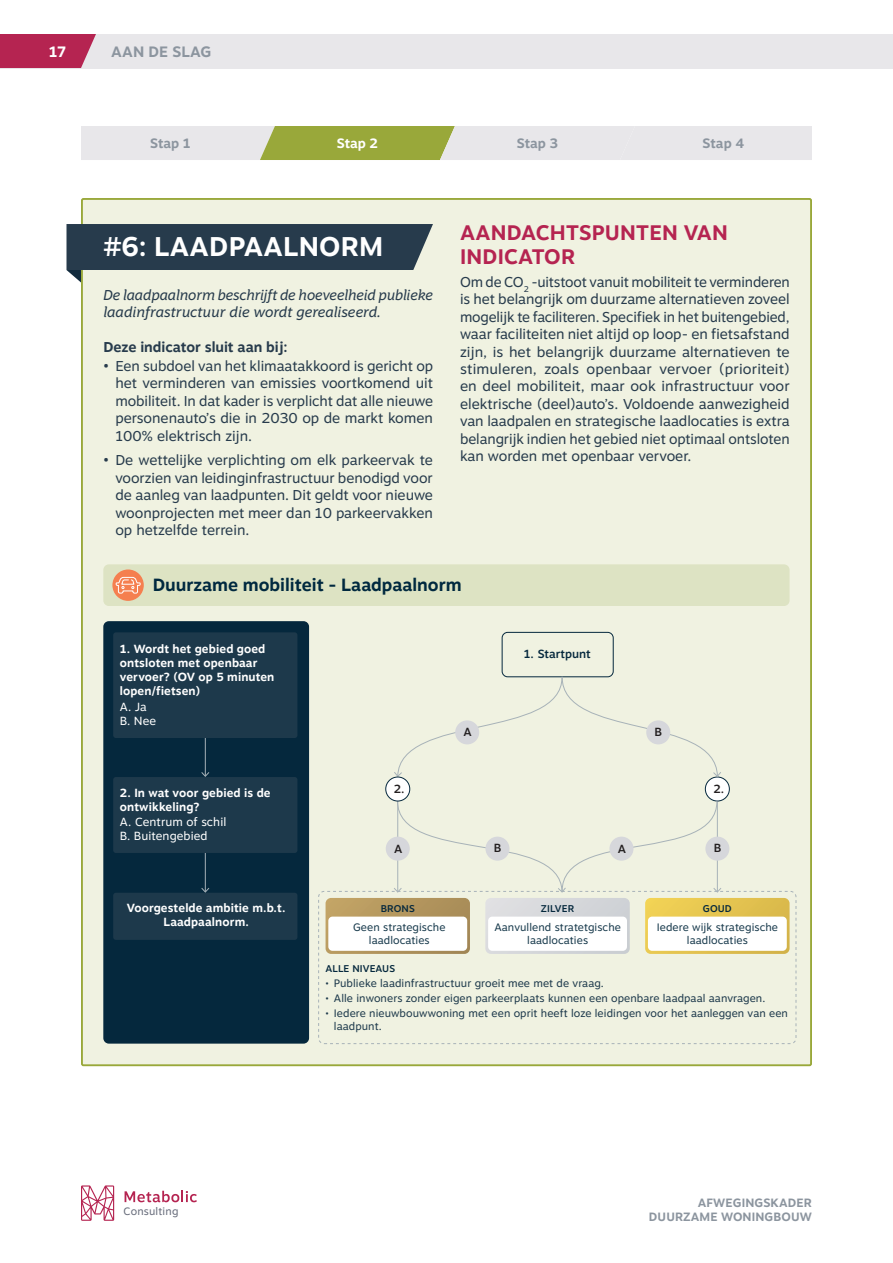
<style>
.page{position:relative;width:893px;height:1263px;background:#fff}
.page>*{position:absolute;margin:0;border:0;box-sizing:border-box;transform-origin:0 0}
.t1{font:700 27px "Motiva Sans";letter-spacing:.01em;color:#fff}
.t2{font:700 21px/24px "Motiva Sans";letter-spacing:.01em;color:#b52451}
.t3{font:700 17.7px "Motiva Sans";color:#00293f}
.t4{font:700 15px "Motiva Sans";letter-spacing:.01em;color:#8c959f}
.t5{font:700 15px "Motiva Sans";color:#fff}
.t6{font:14.25px/17.4px "Motiva Sans";color:#273b4c;text-align:justify}
.t7{font:italic 14.25px/17.4px "Motiva Sans";letter-spacing:-.005em;color:#273b4c}
.t8{font:700 14.25px "Motiva Sans";color:#273b4c}
.t9{font:700 13.5px "Motiva Sans";letter-spacing:-.005em;color:#8c959f}
.t10{font:700 13.5px "Motiva Sans";color:#fff}
.t11{font:700 12px/13.5px "Motiva Sans";letter-spacing:.01em;color:#8c959f;text-align:right}
.t12{font:700 11.7px/14.1px "Motiva Sans";letter-spacing:.01em;color:#fff}
.t13{font:11.7px/14.1px "Motiva Sans";letter-spacing:.01em;color:#fff}
.t14{font:500 11.7px "Motiva Sans";color:#05283d}
.t15{font:500 11.7px "Motiva Sans";color:#231f20}
.t16{font:10.8px/12.9px "Motiva Sans";letter-spacing:.01em;color:#1d394b}
.t17{font:10.8px/12.9px "Motiva Sans";letter-spacing:.01em;color:#183a4c;text-align:center}
.t18{font:10.65px "Motiva Sans";letter-spacing:.02em;color:#666b7a}
.t19{font:500 9.75px "Motiva Sans";letter-spacing:.01em;color:#05283d}
.s1{font-family:"Roboto";font-weight:900}
</style>
<div class="page">
<div style="left:0;top:34px;width:893px;height:34px;background:#e8e7ea"></div>
<svg style="left:0;top:34px;width:96px;height:34px;background:#b8335c"></svg>
<svg style="left:81px;top:1185px;width:33px;height:36px"></svg>
<svg style="left:125px;top:1191px;width:72px;height:11px"></svg>
<div style="left:82px;top:199px;width:729px;height:866px;background:#f0f2e1;border-radius:2px"></div>
<svg style="left:66px;top:224px;width:367px;height:58px"></svg>
<div style="left:103px;top:564px;width:687px;height:42px;background:#dde3c3;border-radius:6px"></div>
<svg style="left:112px;top:569px;width:32px;height:32px"></svg>
<div style="left:103px;top:621px;width:206px;height:422px;background:#05283d;border-radius:6px"></div>
<div style="left:502px;top:632px;width:112px;height:45px;border:1px solid #05283d;border-radius:6px"></div>
<div style="left:113px;top:632px;width:184px;height:106px;background:#1d394b;border-radius:3px"></div>
<div style="left:113px;top:893px;width:184px;height:47px;background:#1d394b;border-radius:3px"></div>
<div style="left:113px;top:777px;width:184px;height:76px;background:#1d394b;border-radius:3px"></div>
<hr style="left:205px;top:738px;width:1px;height:38px;background:#a7b2b8">
<svg style="left:201px;top:772px;width:8px;height:5px"></svg>
<hr style="left:205px;top:853px;width:1px;height:39px;background:#a7b2b8">
<svg style="left:201px;top:888px;width:8px;height:5px"></svg>
<div style="left:386px;top:777px;width:24px;height:24px;background:#fff;border-radius:50%"></div>
<div style="left:385px;top:776px;width:25px;height:25px;border:1px solid #05283d;border-radius:50%"></div>
<div style="left:705px;top:777px;width:24px;height:24px;background:#fff;border-radius:50%"></div>
<div style="left:705px;top:776px;width:25px;height:25px;border:1px solid #05283d;border-radius:50%"></div>
<svg style="left:115px;top:576px;width:26px;height:18px"></svg>
<svg style="left:394px;top:676px;width:327px;height:101px"></svg>
<div style="left:646px;top:720px;width:24px;height:24px;background:#d6d7db;border-radius:50%"></div>
<svg style="left:326px;top:800px;width:464px;height:154px"></svg>
<div style="left:609px;top:837px;width:24px;height:24px;background:#d6d7db;border-radius:50%"></div>
<div style="left:318px;top:891px;width:478px;height:153px;border:1px dashed #a7b2b8;border-radius:6px"></div>
<svg style="left:81px;top:126px;width:731px;height:34px;background:#d4d7be"></svg>
<p class="t5" style="left:49px;top:40px;width:19px">17</p>
<p class="t4" style="left:111px;top:40px;width:102px">AAN DE SLAG</p>
<p class="t9" style="left:150px;top:133px;width:42px">Stap 1</p>
<p class="t10" style="left:337px;top:133px;width:43px">Stap 2</p>
<p class="t9" style="left:517px;top:133px;width:43px">Stap 3</p>
<p class="t9" style="left:703px;top:133px;width:43px">Stap 4</p>
<h1 class="t1" style="left:103px;top:227px;width:281px">#6: LAADPAALNORM</h1>
<p class="t7" style="left:103px;top:286px;width:331px">De laadpaalnorm beschrijft de hoeveelheid publieke laadinfrastructuur die wordt gerealiseerd.</p>
<p class="t8" style="left:103px;top:337px;width:186px">Deze indicator sluit aan bij:</p>
<p class="t6" style="left:115px;top:357px;width:319px;text-indent:-12px"><span class="s1">•</span> Een subdoel van het klimaatakkoord is gericht op het verminderen van emissies voortkomend uit mobiliteit. In dat kader is verplicht dat alle nieuwe personenauto’s die in 2030 op de markt komen 100% elektrisch zijn.</p>
<p class="t6" style="left:115px;top:451px;width:319px;text-indent:-12px"><span class="s1">•</span> De wettelijke verplichting om elk parkeervak te voorzien van leidinginfrastructuur benodigd voor de aanleg van laadpunten. Dit geldt voor nieuwe woonprojecten met meer dan 10 parkeervakken op hetzelfde terrein.</p>
<h2 class="t2" style="left:460px;top:220px;width:269px">AANDACHTSPUNTEN VAN<br>INDICATOR</h2>
<p class="t6" style="left:460px;top:273px;width:331px">Om de CO<sub>2</sub> -uitstoot vanuit mobiliteit te verminderen is het belangrijk om duurzame alternatieven zoveel mogelijk te faciliteren. Specifiek in het buitengebied, waar faciliteiten niet altijd op loop- en fietsafstand zijn, is het belangrijk duurzame alternatieven te stimuleren, zoals openbaar vervoer (prioriteit) en deel mobiliteit, maar ook infrastructuur voor elektrische (deel)auto’s. Voldoende aanwezigheid van laadpalen en strategische laadlocaties is extra belangrijk indien het gebied niet optimaal ontsloten kan worden met openbaar vervoer.</p>
<p class="t3" style="left:153px;top:571px;width:311px">Duurzame mobiliteit - Laadpaalnorm</p>
<p class="t12" style="left:120px;top:641px;width:156px">1. Wordt het gebied goed ontsloten met openbaar vervoer? (OV op 5 minuten lopen/fietsen)</p>
<p class="t13" style="left:120px;top:700px;width:38px">A. Ja<br>B. Nee</p>
<p class="t15" style="left:464px;top:724px;width:10px">A</p>
<p class="t14" style="left:524px;top:645px;width:68px">1. Startpunt</p>
<p class="t15" style="left:655px;top:723px;width:9px">B</p>
<p class="t12" style="left:120px;top:786px;width:152px">2. In wat voor gebied is de ontwikkeling?</p>
<p class="t13" style="left:120px;top:814px;width:108px">A. Centrum of schil<br>B. Buitengebied</p>
<p class="t12" style="left:127px;top:901px;width:160px;text-align:center">Voorgestelde ambitie m.b.t.<br>Laadpaalnorm.</p>
<p class="t15" style="left:394px;top:780px;width:12px">2.</p>
<p class="t15" style="left:713px;top:780px;width:12px">2.</p>
<p class="t15" style="left:394px;top:840px;width:10px">A</p>
<p class="t15" style="left:494px;top:839px;width:9px">B</p>
<p class="t15" style="left:714px;top:839px;width:9px">B</p>
<p class="t15" style="left:618px;top:840px;width:10px">A</p>
<p class="t19" style="left:381px;top:901px;width:35px">BRONS</p>
<p class="t17" style="left:353px;top:920px;width:94px">Geen strategische laadlocaties</p>
<p class="t19" style="left:326px;top:961px;width:71px">ALLE NIVEAUS</p>
<p class="t19" style="left:541px;top:901px;width:35px">ZILVER</p>
<p class="t17" style="left:494px;top:920px;width:128px">Aanvullend stratetgische laadlocaties</p>
<p class="t19" style="left:703px;top:901px;width:30px">GOUD</p>
<p class="t17" style="left:657px;top:920px;width:123px">Iedere wijk strategische laadlocaties</p>
<p class="t16" style="left:326px;top:976px;width:280px">• Publieke laadinfrastructuur groeit mee met de vraag.</p>
<p class="t16" style="left:326px;top:991px;width:441px">• Alle inwoners zonder eigen parkeerplaats kunnen een openbare laadpaal aanvragen.</p>
<p class="t16" style="left:334px;top:1006px;width:456px;text-indent:-8px">• Iedere nieuwbouwwoning met een oprit heeft loze leidingen voor het aanleggen van een laadpunt.</p>
<p class="t18" style="left:124px;top:1203px;width:56px">Consulting</p>
<p class="t11" style="left:649px;top:1196px;width:164px">AFWEGINGSKADER<br>DUURZAME WONINGBOUW</p>
</div>
